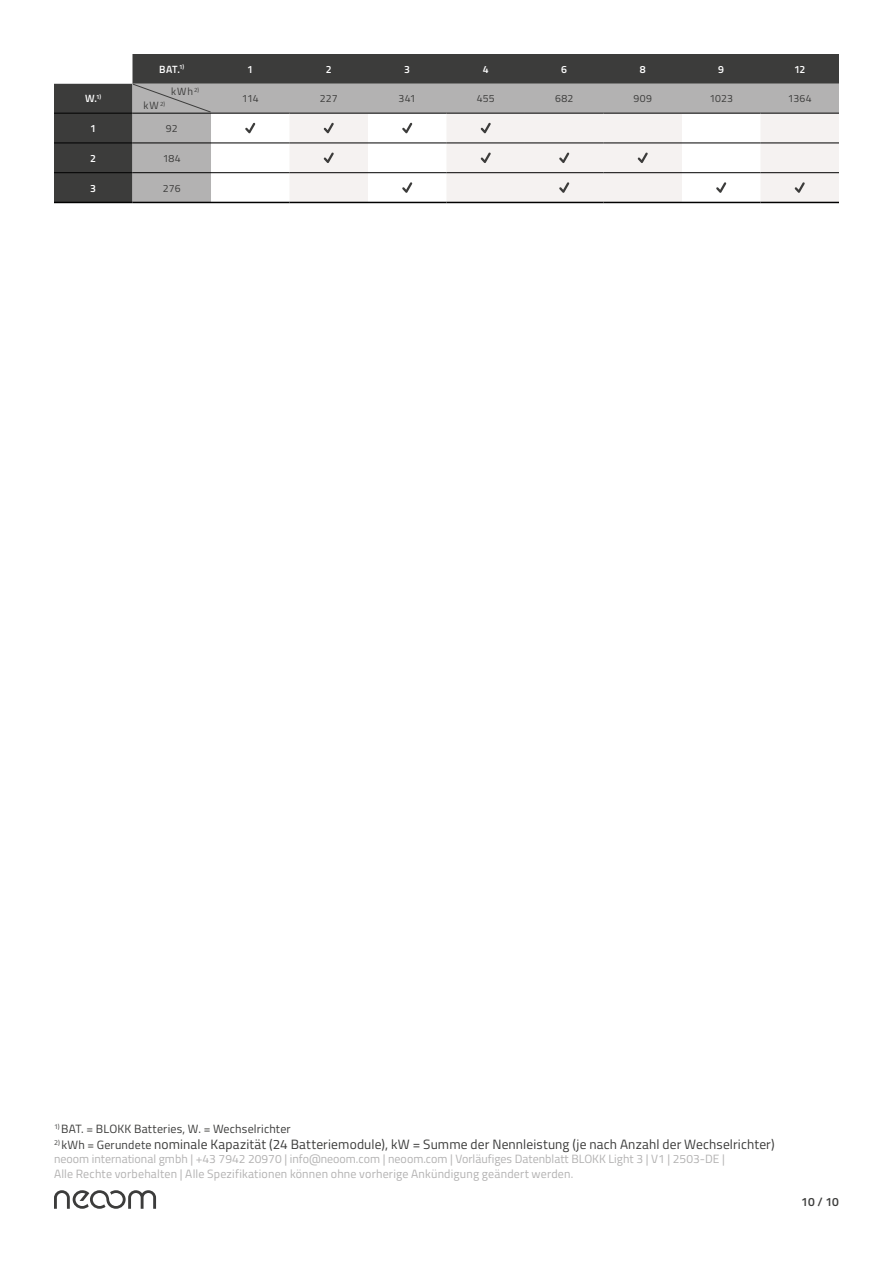
<style>
.page{position:relative;width:893px;height:1263px;background:#fff}
.page>*{position:absolute;margin:0;border:0;box-sizing:border-box;transform-origin:0 0}
.t1{font:13.5px "Titillium";letter-spacing:.01em;color:#3c3c3b}
.t2{font:12px/14.4px "Titillium";color:#b3b2b2}
.t3{font:12px "Titillium";letter-spacing:.015em;color:#3c3c3b}
.t4{font:600 12px "Titillium";color:#3c3c3b}
.t5{font:10.5px "Titillium";letter-spacing:.01em;color:#3c3c3b}
.t6{font:600 10.5px "Titillium";color:#fff}
.s1{font-size:12px}
</style>
<div class="page">
<svg style="left:54px;top:1190px;width:102px;height:19px"></svg>
<svg style="left:54px;top:54px;width:785px;height:148px;background:#4a4a4a"></svg>
<svg style="left:132px;top:84px;width:707px;height:118px;fill:#b3b2b2"></svg>
<svg style="left:289px;top:114px;width:550px;height:88px;fill:#f5f2f1"></svg>
<hr style="left:54px;top:113px;width:78px;height:1px;background:#000">
<hr style="left:132px;top:113px;width:79px;height:1px;background:#000">
<hr style="left:211px;top:113px;width:78px;height:1px;background:#000">
<hr style="left:289px;top:113px;width:79px;height:1px;background:#000">
<hr style="left:368px;top:113px;width:78px;height:1px;background:#000">
<hr style="left:446px;top:113px;width:79px;height:1px;background:#000">
<hr style="left:525px;top:113px;width:78px;height:1px;background:#000">
<hr style="left:603px;top:113px;width:79px;height:1px;background:#000">
<hr style="left:682px;top:113px;width:78px;height:1px;background:#000">
<hr style="left:760px;top:113px;width:79px;height:1px;background:#000">
<hr style="left:54px;top:143px;width:78px;height:1px;background:#000">
<hr style="left:132px;top:143px;width:79px;height:1px;background:#000">
<hr style="left:211px;top:143px;width:78px;height:1px;background:#000">
<hr style="left:289px;top:143px;width:79px;height:1px;background:#000">
<hr style="left:368px;top:143px;width:78px;height:1px;background:#000">
<hr style="left:446px;top:143px;width:79px;height:1px;background:#000">
<hr style="left:525px;top:143px;width:78px;height:1px;background:#000">
<hr style="left:603px;top:143px;width:79px;height:1px;background:#000">
<hr style="left:682px;top:143px;width:78px;height:1px;background:#000">
<hr style="left:760px;top:143px;width:79px;height:1px;background:#000">
<hr style="left:54px;top:172px;width:78px;height:1px;background:#000">
<hr style="left:132px;top:172px;width:79px;height:1px;background:#000">
<hr style="left:211px;top:172px;width:78px;height:1px;background:#000">
<hr style="left:289px;top:172px;width:79px;height:1px;background:#000">
<hr style="left:368px;top:172px;width:78px;height:1px;background:#000">
<hr style="left:446px;top:172px;width:79px;height:1px;background:#000">
<hr style="left:525px;top:172px;width:78px;height:1px;background:#000">
<hr style="left:603px;top:172px;width:79px;height:1px;background:#000">
<hr style="left:682px;top:172px;width:78px;height:1px;background:#000">
<hr style="left:760px;top:172px;width:79px;height:1px;background:#000">
<hr style="left:54px;top:202px;width:78px;height:1px;background:#000">
<hr style="left:132px;top:202px;width:79px;height:1px;background:#000">
<hr style="left:211px;top:202px;width:78px;height:1px;background:#000">
<hr style="left:289px;top:202px;width:79px;height:1px;background:#000">
<hr style="left:368px;top:202px;width:78px;height:1px;background:#000">
<hr style="left:446px;top:202px;width:79px;height:1px;background:#000">
<hr style="left:525px;top:202px;width:78px;height:1px;background:#000">
<hr style="left:603px;top:202px;width:79px;height:1px;background:#000">
<hr style="left:682px;top:202px;width:78px;height:1px;background:#000">
<hr style="left:760px;top:202px;width:79px;height:1px;background:#000">
<svg style="left:245px;top:123px;width:10px;height:10px"></svg>
<svg style="left:324px;top:123px;width:10px;height:10px"></svg>
<svg style="left:402px;top:123px;width:10px;height:10px"></svg>
<svg style="left:481px;top:123px;width:10px;height:10px"></svg>
<svg style="left:324px;top:152px;width:10px;height:11px"></svg>
<svg style="left:481px;top:152px;width:10px;height:11px"></svg>
<svg style="left:559px;top:152px;width:10px;height:11px"></svg>
<svg style="left:638px;top:152px;width:10px;height:11px"></svg>
<svg style="left:402px;top:182px;width:10px;height:11px"></svg>
<svg style="left:559px;top:182px;width:10px;height:11px"></svg>
<svg style="left:716px;top:182px;width:10px;height:11px"></svg>
<svg style="left:795px;top:182px;width:10px;height:11px"></svg>
<svg style="left:132px;top:83px;width:80px;height:30px;background:#aaa9a9"></svg>
<p class="t6" style="left:159px;top:61px;width:26px">BAT.<sup>1)</sup></p>
<p class="t6" style="left:247px;top:61px;width:7px">1</p>
<p class="t6" style="left:326px;top:61px;width:7px">2</p>
<p class="t6" style="left:404px;top:61px;width:7px">3</p>
<p class="t6" style="left:483px;top:61px;width:7px">4</p>
<p class="t6" style="left:561px;top:61px;width:7px">6</p>
<p class="t6" style="left:640px;top:61px;width:7px">8</p>
<p class="t6" style="left:718px;top:61px;width:7px">9</p>
<p class="t6" style="left:794px;top:61px;width:13px">12</p>
<p class="t5" style="left:171px;top:84px;width:30px">kWh<sup>2)</sup></p>
<p class="t6" style="left:85px;top:91px;width:18px">W.<sup>1)</sup></p>
<p class="t5" style="left:242px;top:91px;width:18px">114</p>
<p class="t5" style="left:320px;top:91px;width:19px">227</p>
<p class="t5" style="left:399px;top:91px;width:19px">341</p>
<p class="t5" style="left:477px;top:91px;width:19px">455</p>
<p class="t5" style="left:555px;top:91px;width:20px">682</p>
<p class="t5" style="left:633px;top:91px;width:20px">909</p>
<p class="t5" style="left:709px;top:91px;width:25px">1023</p>
<p class="t5" style="left:788px;top:91px;width:25px">1364</p>
<p class="t6" style="left:90px;top:120px;width:7px">1</p>
<p class="t5" style="left:166px;top:121px;width:13px">92</p>
<p class="t6" style="left:90px;top:150px;width:7px">2</p>
<p class="t5" style="left:163px;top:150px;width:19px">184</p>
<p class="t6" style="left:90px;top:180px;width:7px">3</p>
<p class="t5" style="left:163px;top:180px;width:19px">276</p>
<p class="t5" style="left:144px;top:98px;width:23px">kW<sup>2)</sup></p>
<p class="t3" style="left:54px;top:1119px;width:238px"><sup>1)</sup> BAT. = BLOKK Batteries, W. = Wechselrichter</p>
<p class="t1" style="left:54px;top:1134px;width:722px"><sup>2)</sup> <span class="s1">kWh = Gerundete</span> nominale Kapazität (24 Batteriemodule), kW = Summe der Nennleistung (je nach Anzahl der Wechselrichter)</p>
<p class="t2" style="left:54px;top:1151px;width:672px">neoom international gmbh | +43 7942 20970 | info@neoom.com | neoom.com | Vorläufiges Datenblatt BLOKK Light 3 | V1 | 2503-DE |<br>Alle Rechte vorbehalten | Alle Spezifikationen können ohne vorherige Ankündigung geändert werden.</p>
<p class="t4" style="left:801px;top:1193px;width:39px">10 / 10</p>
</div>
